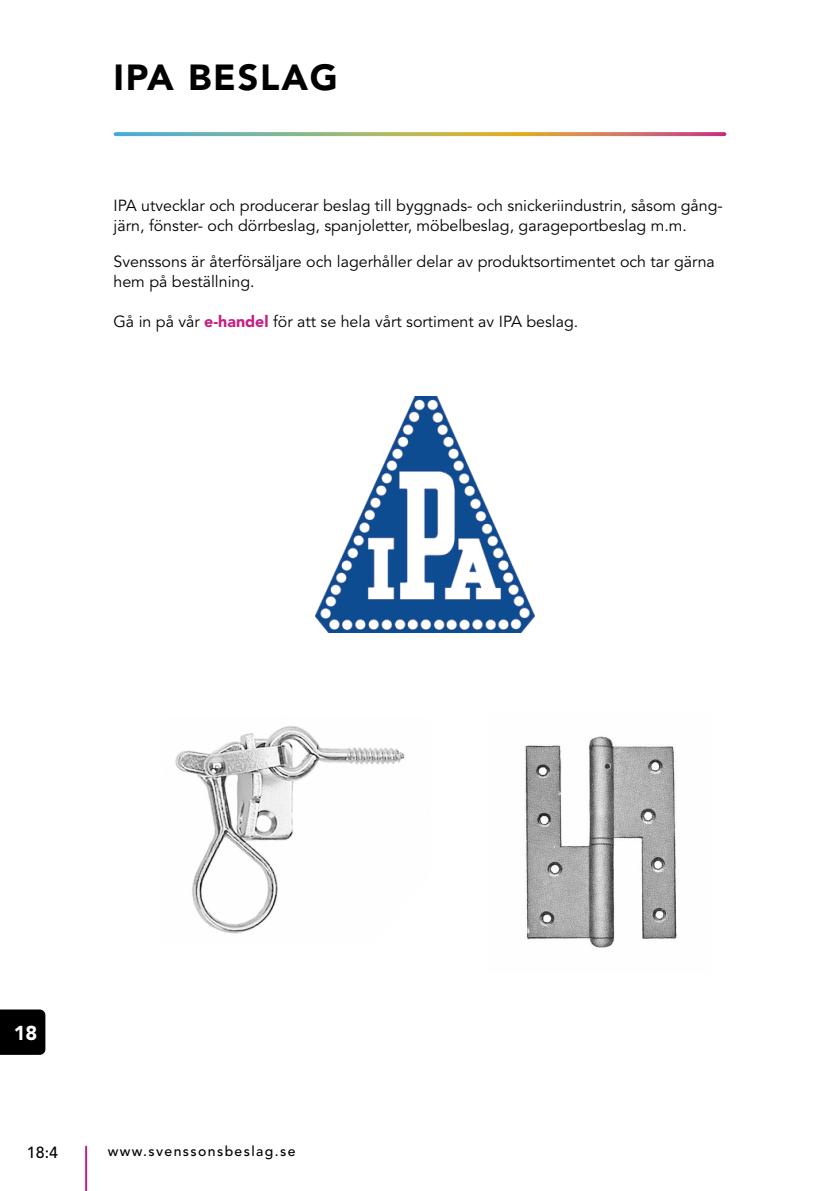
<style>
.page{position:relative;width:840px;height:1191px;background:#fff}
.page>*{position:absolute;margin:0;border:0;box-sizing:border-box;transform-origin:0 0}
.t1{font:900 36px "Avenir LT Std";letter-spacing:.05em;color:#000}
.t2{font:900 20px "Avenir LT Std";color:#fff}
.t3{font:16px/20px "Avenir LT Std";color:#000}
.t4{font:500 16px "Avenir LT Std";color:#000}
.t5{font:500 14px "Avenir LT Std";letter-spacing:.1em;color:#000}
.s1{font-weight:900;color:#c42180}
</style>
<div class="page">
<img style="left:175px;top:726px;width:230px;height:208px">
<img style="left:315px;top:396px;width:219px;height:236px">
<img style="left:524px;top:736px;width:153px;height:212px">
<svg style="left:115px;top:132px;width:609px;height:4px;background:#aaa17b"></svg>
<hr style="left:85px;top:1146px;width:2px;height:45px;background:#c42180">
<div style="left:0;top:1009px;width:45px;height:45px;background:#000"></div>
<h1 class="t1" style="left:113px;top:56px;width:226px">IPA BESLAG</h1>
<p class="t3" style="left:113px;top:195px;width:610px">IPA utvecklar och producerar beslag till byggnads- och snickeriindustrin, såsom gång&shy;järn, fönster- och dörrbeslag, spanjoletter, möbelbeslag, garageportbeslag m.m.</p>
<p class="t3" style="left:113px;top:251px;width:602px">Svenssons är återförsäljare och lagerhåller delar av produktsortimentet och tar gärna hem på beställning.</p>
<p class="t3" style="left:113px;top:311px;width:466px">Gå in på vår <span class="s1">e-handel</span> för att se hela vårt sortiment av IPA beslag.</p>
<p class="t2" style="left:14px;top:1020px;width:25px">18</p>
<p class="t4" style="left:27px;top:1143px;width:33px">18:4</p>
<p class="t5" style="left:108px;top:1143px;width:189px">www.svenssonsbeslag.se</p>
</div>
